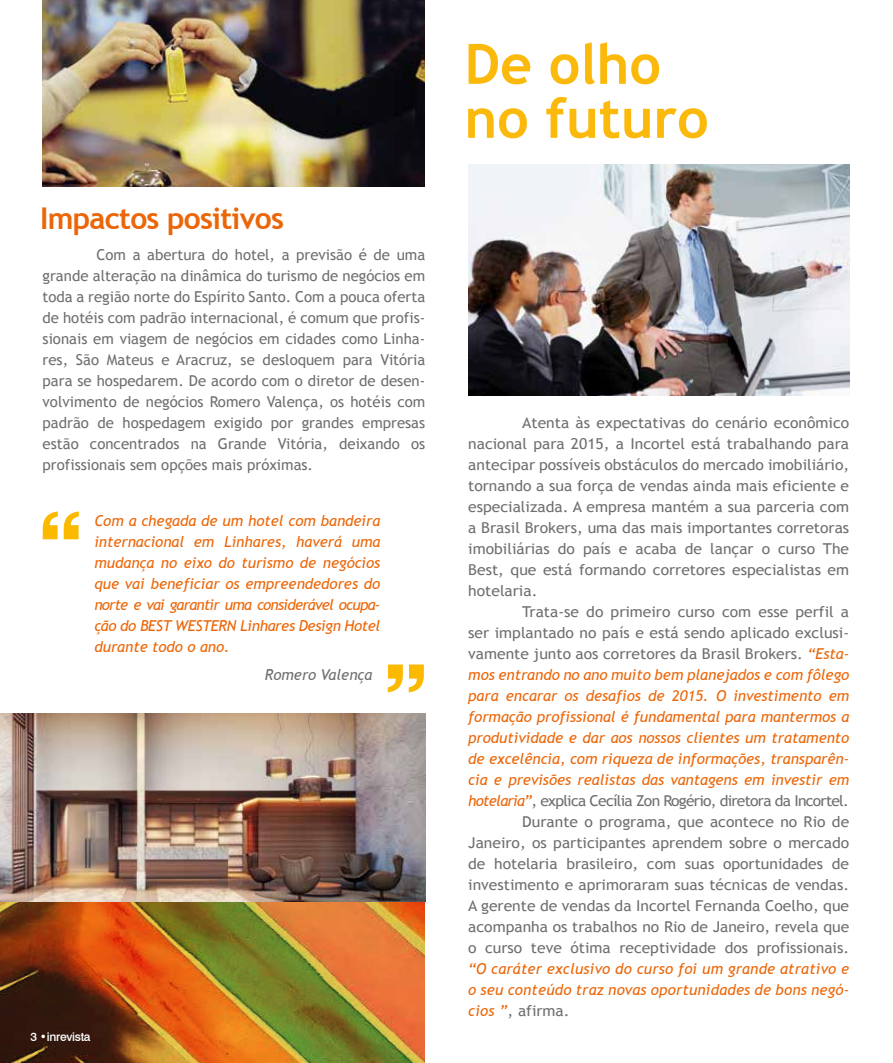
<style>
.page{position:relative;width:893px;height:1063px;background:#fff}
.page>*{position:absolute;margin:0;border:0;box-sizing:border-box;transform-origin:0 0}
.t1{font:700 55.5px/54px "Trebuchet MS";color:#fab90b}
.t2{font:700 30px "Trebuchet MS";letter-spacing:-.025em;color:#eb6609}
.t3{font:15px/21px "Trebuchet MS";color:#706f6f;text-align:justify;scale:1.05 1}
.t4{font:15px/21px "Trebuchet MS";color:#706f6f;text-align:justify}
.t5{font:italic 15px/21px "Trebuchet MS";letter-spacing:.005em;color:#ec6608;text-align:justify}
.t6{font:italic 15px "Trebuchet MS";color:#706f6f}
.t7{font:500 12px "Swiss 721 BT";letter-spacing:-.025em;color:#fff}
.s1{font-style:italic;color:#ec6608}
.s2{font-style:normal;color:#706f6f}
</style>
<div class="page">
<img style="left:0;top:901px;width:424px;height:162px">
<img style="left:469px;top:164px;width:381px;height:231px">
<svg style="left:388px;top:665px;width:36px;height:27px"></svg>
<svg style="left:43px;top:511px;width:36px;height:28px"></svg>
<img style="left:0;top:714px;width:425px;height:187px">
<img style="left:42px;top:1px;width:383px;height:186px">
<h2 class="t2" style="left:40px;top:201px;width:245px">Impactos positivos</h2>
<p class="t4" style="left:43px;top:244px;width:384px;text-indent:54px">Com a abertura do hotel, a previsão é de uma grande alteração na dinâmica do turismo de negócios em toda a região norte do Espírito Santo. Com a pouca oferta de hotéis com padrão internacional, é comum que profis&shy;sionais em viagem de negócios em cidades como Linha&shy;res, São Mateus e Aracruz, se desloquem para Vitória para se hospedarem. De acordo com o diretor de desen&shy;volvimento de negócios Romero Valença, os hotéis com padrão de hospedagem exigido por grandes empresas estão concentrados na Grande Vitória, deixando os profissionais sem opções mais próximas.</p>
<p class="t5" style="left:94px;top:510px;width:288px">Com a chegada de um hotel com bandeira internacional em Linhares, haverá uma mudança no eixo do turismo de negócios que vai beneficiar os empreendedores do norte e vai garantir uma considerável ocupa&shy;ção do BEST WESTERN Linhares Design Hotel durante todo o ano.</p>
<p class="t6" style="left:265px;top:666px;width:109px">Romero Valença</p>
<p class="t7" style="left:31px;top:1029px;width:61px">3 •inrevista</p>
<h1 class="t1" style="left:464px;top:37px;width:246px">De olho no futuro</h1>
<p class="t3" style="left:468px;top:412px;width:364px;text-indent:54px">Atenta às expectativas do cenário econômico nacional para 2015, a Incortel está trabalhando para antecipar possíveis obstáculos do mercado imobiliário, tornando a sua força de vendas ainda mais eficiente e especializada. A empresa mantém a sua parceria com a Brasil Brokers, uma das mais importantes corretoras imobiliárias do país e acaba de lançar o curso The Best, que está formando corretores especialistas em hotelaria.</p>
<p class="t3" style="left:468px;top:601px;width:364px;text-align:right">Trata-se do primeiro curso com esse perfil a<br>ser implantado no país e está sendo aplicado exclusi&shy;vamente junto aos corretores da Brasil Brokers. <span class="s1">“Esta&shy;mos entrando no ano muito bem planejados e com fôlego para encarar os desafios de 2015. O investimento em formação profissional é fundamental para mantermos a produtividade e dar aos nossos clientes um tratamento de excelência, com riqueza de informações, transparên&shy;cia e previsões realistas das vantagens em investir em hotelaria”</span>, explica Cecília Zon Rogério, diretora da Incortel.<br>Durante o programa, que acontece no Rio de Janeiro, os participantes aprendem sobre o mercado de hotelaria brasileiro, com suas oportunidades de investimento e aprimoraram suas técnicas de vendas.<br>A gerente de vendas da Incortel Fernanda Coelho, que acompanha os trabalhos no Rio de Janeiro, revela que o curso teve ótima receptividade dos profissionais.</p>
<p class="t5" style="left:468px;top:958px;width:383px">“O caráter exclusivo do curso foi um grande atrativo e o seu conteúdo traz novas oportunidades de bons negó&shy;cios ”<span class="s2">, afirma.</span></p>
</div>
